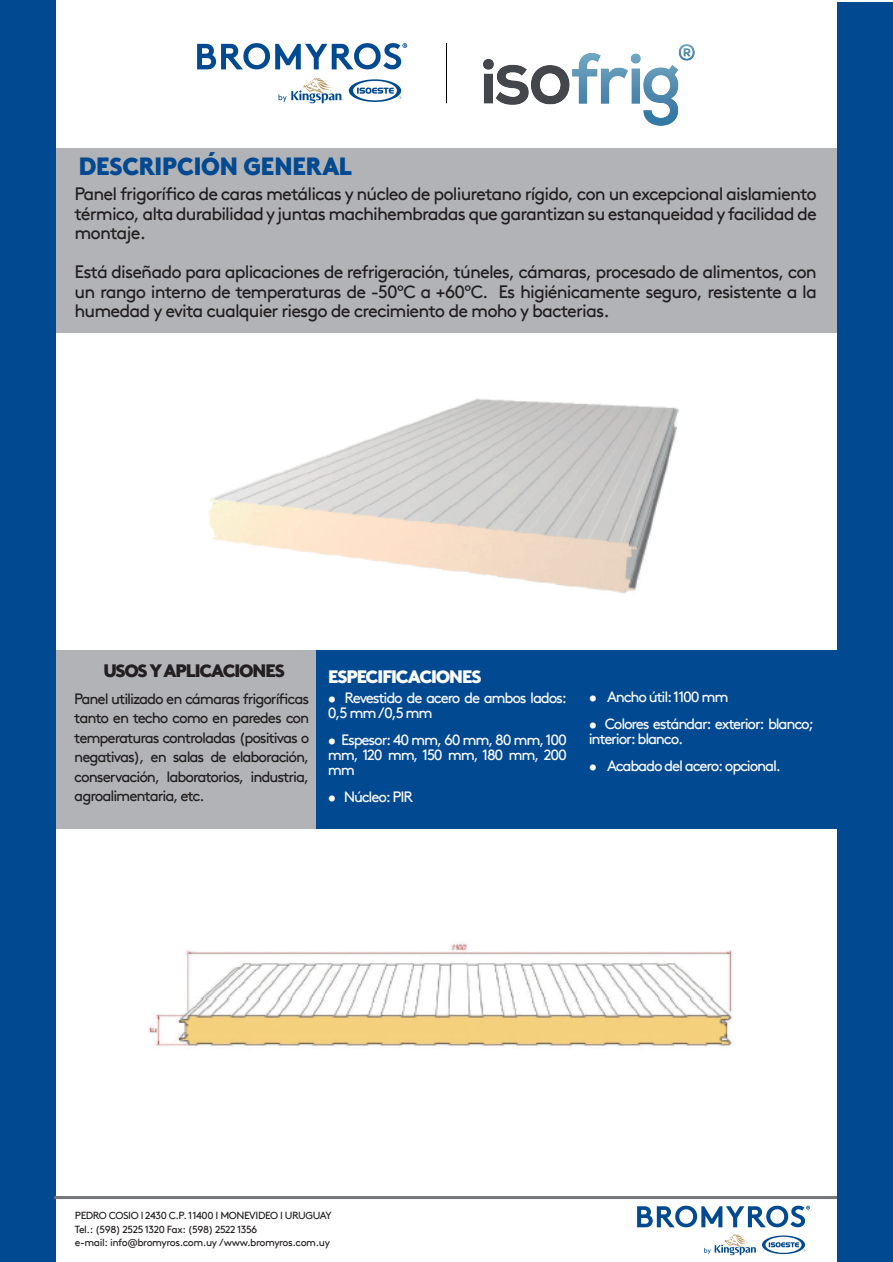
<style>
.page{position:relative;width:893px;height:1262px;background:#fff}
.page>*{position:absolute;margin:0;border:0;box-sizing:border-box;transform-origin:0 0}
.t1{font:900 24.9px "Kingspan Brown TT";color:#014990;scale:.95 1}
.t2{font:18px/19.5px "Kingspan Brown TT";letter-spacing:-.05em;color:#231f20;text-align:justify}
.t3{font:900 18px "Kingspan Brown TT";letter-spacing:-.05em;color:#231f20}
.t4{font:900 18px "Kingspan Brown TT";letter-spacing:-.05em;color:#fbfcfa}
.t5{font:15px/15px "Kingspan Brown TT";letter-spacing:-.08em;color:#fbfbfc}
.t6{font:15px/19.5px "Kingspan Brown TT";letter-spacing:-.07em;color:#231f20;text-align:justify}
.t7{font:10.35px/13.6px "Kingspan Brown TT";letter-spacing:-.04em;color:#231f20}
</style>
<div class="page">
<div style="left:54px;top:650px;width:791px;height:178px;background:#b2b3b7"></div>
<div style="left:316px;top:650px;width:530px;height:178px;background:#014990"></div>
<div style="left:56px;top:148px;width:782px;height:185px;background:#b2b3b7"></div>
<div style="left:0;top:0;width:56px;height:1262px;background:#014990"></div>
<hr style="left:446px;top:43px;width:1px;height:60px;background:#000003">
<svg style="left:197px;top:43px;width:210px;height:26px"></svg>
<svg style="left:278px;top:78px;width:123px;height:25px"></svg>
<img style="left:208px;top:398px;width:471px;height:196px">
<img style="left:149px;top:942px;width:584px;height:105px">
<hr style="left:54px;top:1196px;width:787px;height:3px;background:#747678">
<svg style="left:637px;top:1205px;width:173px;height:22px"></svg>
<svg style="left:704px;top:1234px;width:101px;height:21px"></svg>
<div style="left:837px;top:2px;width:55px;height:1260px;background:#014990"></div>
<img style="left:484px;top:45px;width:210px;height:80px">
<h1 class="t1" style="left:79px;top:146px;width:289px">DESCRIPCIÓN GENERAL</h1>
<p class="t2" style="left:75px;top:183px;width:744px">Panel frigorífico de caras metálicas y núcleo de poliuretano rígido, con un excepcional aislamiento térmico, alta durabilidad y juntas machihembradas que garantizan su estanqueidad y facilidad de montaje.</p>
<p class="t2" style="left:75px;top:261px;width:744px">Está diseñado para aplicaciones de refrigeración, túneles, cámaras, procesado de alimentos, con un rango interno de temperaturas de -50ºC a +60ºC. Es higiénicamente seguro, resistente a la humedad y evita cualquier riesgo de crecimiento de moho y bacterias.</p>
<p class="t3" style="left:103px;top:655px;width:183px">USOS Y APLICACIONES</p>
<p class="t4" style="left:328px;top:662px;width:154px">ESPECIFICACIONES</p>
<p class="t5" style="left:328px;top:689px;width:240px">• Revestido de acero de ambos lados:<br>0,5 mm /0,5 mm</p>
<p class="t5" style="left:328px;top:731px;width:240px;text-align:justify">• Espesor: 40 mm, 60 mm, 80 mm, 100 mm, 120 mm, 150 mm, 180 mm, 200 mm</p>
<p class="t5" style="left:328px;top:788px;width:86px">• Núcleo: PIR</p>
<p class="t6" style="left:74px;top:687px;width:236px">Panel utilizado en cámaras frigoríficas tanto en techo como en paredes con temperaturas controladas (positivas o negativas), en salas de elaboración, conservación, laboratorios, industria, agroalimentaria, etc.</p>
<p class="t5" style="left:588px;top:687px;width:141px">• Ancho útil: 1100 mm</p>
<p class="t5" style="left:588px;top:714px;width:226px">• Colores estándar: exterior: blanco; interior: blanco.</p>
<p class="t5" style="left:588px;top:756px;width:194px">• Acabado del acero: opcional.</p>
<p class="t7" style="left:75px;top:1207px;width:258px">PEDRO COSIO l 2430 C.P. 11400 I MONEVIDEO I URUGUAY<br>Tel.: (598) 2525 1320 Fax: (598) 2522 1356<br>e-mail: info@bromyros.com.uy /www.bromyros.com.uy</p>
</div>
